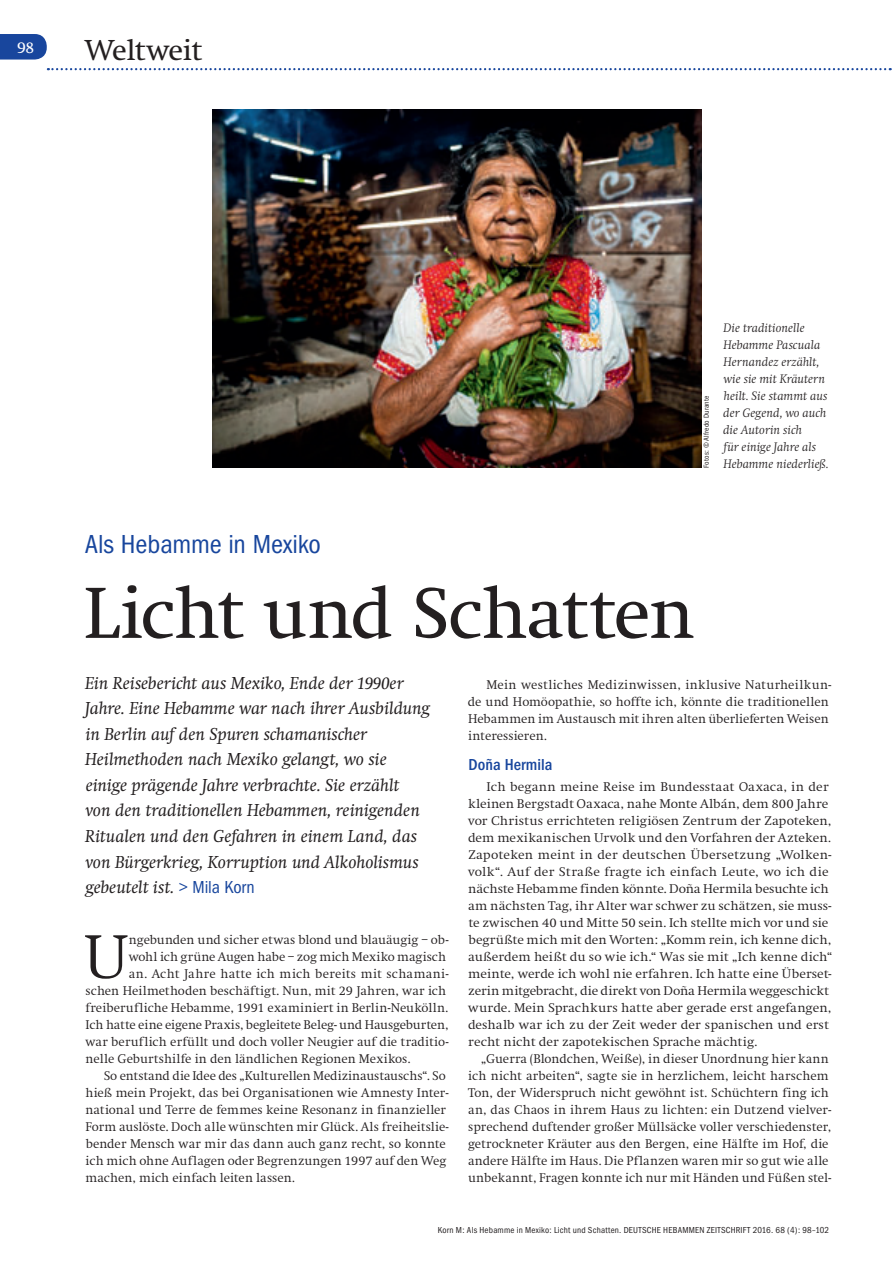
<style>
.page{position:relative;width:893px;height:1263px;background:#fff}
.page>*{position:absolute;margin:0;border:0;box-sizing:border-box;transform-origin:0 0}
.t1{font:75px "Swift EF";letter-spacing:-.02em;color:#231f20}
.t2{font:300 64.05px "Swift EF";color:#231f20}
.t3{font:30px "Swift EF";letter-spacing:-.03em;color:#231f20}
.t4{font:condensed 27px "Franklin Gothic";color:#18469d}
.t5{font:italic 18px/25.5px "Swift EF";color:#231f20}
.t6{font:500 condensed 16.5px "Franklin Gothic";color:#18469d}
.t7{font:16.5px "Swift EF";color:#fff}
.t8{font:300 13.2px/17px "Swift EF";letter-spacing:.005em;color:#231f20}
.t9{font:300 13.2px/17px "Swift EF";letter-spacing:.005em;color:#231f20;scale:1.04 1}
.t10{font:300 13.2px "Swift EF";letter-spacing:.025em;color:#231f20}
.t11{font:italic 300 12.75px/17px "Swift EF";letter-spacing:.005em;color:#231f20}
.t12{font:condensed 9px "Franklin Gothic";letter-spacing:.025em;color:#231f20}
.t13{font:condensed 7.5px "Franklin Gothic";letter-spacing:.02em;color:#231f20}
.s1{font-family:"Franklin Gothic";font-style:normal;font-stretch:condensed;color:#18469d}
</style>
<div class="page">
<svg style="left:0;top:34px;width:47px;height:26px"></svg>
<svg style="left:48px;top:68px;width:843px;height:2px"></svg>
<img style="left:213px;top:109px;width:489px;height:359px">
<p class="t7" style="left:17px;top:41px;width:19px">98</p>
<h3 class="t3" style="left:85px;top:38px;width:119px">Weltweit</h3>
<p class="t13" style="left:703px;top:468px;width:74px;rotate:-90deg">Fotos: © Alfredo Durante</p>
<p class="t11" style="left:723px;top:320px;width:107px">Die traditionelle<br>Hebamme Pascuala<br>Hernandez erzählt, wie sie mit Kräutern heilt. Sie stammt aus der Gegend, wo auch die Autorin sich<br>für einige Jahre als<br>Hebamme niederließ.</p>
<h3 class="t4" style="left:85px;top:534px;width:238px">Als Hebamme in Mexiko</h3>
<h1 class="t1" style="left:84px;top:584px;width:613px">Licht und Schatten</h1>
<p class="t5" style="left:85px;top:672px;width:347px">Ein Reisebericht aus Mexiko, Ende der 1990er Jahre. Eine Hebamme war nach ihrer Ausbildung in Berlin auf den Spuren schamanischer Heilmethoden nach Mexiko gelangt, wo sie einige prägende Jahre verbrachte. Sie erzählt<br>von den traditionellen Hebammen, reinigenden Ritualen und den Gefahren in einem Land, das von Bürgerkrieg, Korruption und Alkoholismus gebeutelt ist. <span class="s1">&gt; Mila Korn</span></p>
<p class="t8" style="left:468px;top:677px;width:365px;text-indent:18px">Mein westliches Medizinwissen, inklusive Naturheilkun&shy;de und Homöopathie, so hoffte ich, könnte die traditionellen Hebammen im Austausch mit ihren alten überlieferten Weisen interessieren.</p>
<p class="t6" style="left:468px;top:758px;width:85px">Doña Hermila</p>
<p class="t9" style="left:468px;top:779px;width:352px;text-indent:18px">Ich begann meine Reise im Bundesstaat Oaxaca, in der kleinen Bergstadt Oaxaca, nahe Monte Albán, dem 800 Jahre vor Christus errichteten religiösen Zentrum der Zapoteken, dem mexikanischen Urvolk und den Vorfahren der Azteken.<br>Zapoteken meint in der deutschen Übersetzung „Wolken&shy;volk“. Auf der Straße fragte ich einfach Leute, wo ich die nächste Hebamme finden könnte. Doña Hermila besuchte ich am nächsten Tag, ihr Alter war schwer zu schätzen, sie muss&shy;te zwischen 40 und Mitte 50 sein. Ich stellte mich vor und sie begrüßte mich mit den Worten: „Komm rein, ich kenne dich, außerdem heißt du so wie ich.“ Was sie mit „Ich kenne dich“ meinte, werde ich wohl nie erfahren. Ich hatte eine Überset&shy;zerin mitgebracht, die direkt von Doña Hermila weggeschickt wurde. Mein Sprachkurs hatte aber gerade erst angefangen, deshalb war ich zu der Zeit weder der spanischen und erst recht nicht der zapotekischen Sprache mächtig.</p>
<p class="t8" style="left:468px;top:1051px;width:365px;text-indent:13px">„Guerra (Blondchen, Weiße), in dieser Unordnung hier kann ich nicht arbeiten“, sagte sie in herzlichem, leicht harschem Ton, der Widerspruch nicht gewöhnt ist. Schüchtern fing ich an, das Chaos in ihrem Haus zu lichten: ein Dutzend vielver&shy;sprechend duftender großer Müllsäcke voller verschiedenster, getrockneter Kräuter aus den Bergen, eine Hälfte im Hof, die andere Hälfte im Haus. Die Pflanzen waren mir so gut wie alle unbekannt, Fragen konnte ich nur mit Händen und Füßen stel-</p>
<h2 class="t2" style="left:84px;top:932px;width:46px">U</h2>
<p class="t8" style="left:129px;top:932px;width:321px">ngebunden und sicher etwas blond und blauäugig – ob-</p>
<p class="t8" style="left:129px;top:949px;width:319px">wohl ich grüne Augen habe – zog mich Mexiko magisch</p>
<p class="t10" style="left:129px;top:969px;width:321px">an. Acht Jahre hatte ich mich bereits mit schamani-</p>
<p class="t8" style="left:86px;top:983px;width:362px">schen Heilmethoden beschäftigt. Nun, mit 29 Jahren, war ich</p>
<p class="t8" style="left:86px;top:1000px;width:364px">freiberufliche Hebamme, 1991 examiniert in Berlin-Neukölln.</p>
<p class="t8" style="left:86px;top:1017px;width:364px">Ich hatte eine eigene Praxis, begleitete Beleg- und Hausgeburten,</p>
<p class="t8" style="left:85px;top:1034px;width:365px">war beruflich erfüllt und doch voller Neugier auf die traditio-</p>
<p class="t8" style="left:86px;top:1051px;width:326px">nelle Geburtshilfe in den ländlichen Regionen Mexikos.</p>
<p class="t8" style="left:104px;top:1068px;width:344px">So entstand die Idee des „Kulturellen Medizinaustauschs“. So</p>
<p class="t8" style="left:85px;top:1085px;width:365px">hieß mein Projekt, das bei Organisationen wie Amnesty Inter-</p>
<p class="t8" style="left:86px;top:1102px;width:362px">national und Terre de femmes keine Resonanz in finanzieller</p>
<p class="t8" style="left:86px;top:1119px;width:364px">Form auslöste. Doch alle wünschten mir Glück. Als freiheitslie-</p>
<p class="t8" style="left:86px;top:1136px;width:362px">bender Mensch war mir das dann auch ganz recht, so konnte</p>
<p class="t8" style="left:86px;top:1153px;width:362px">ich mich ohne Auflagen oder Begrenzungen 1997 auf den Weg</p>
<p class="t8" style="left:86px;top:1170px;width:211px">machen, mich einfach leiten lassen.</p>
<p class="t12" style="left:438px;top:1227px;width:393px">Korn M: Als Hebamme in Mexiko: Licht und Schatten. DEUTSCHE HEBAMMEN ZEITSCHRIFT 2016. 68 (4): 98–102</p>
</div>
